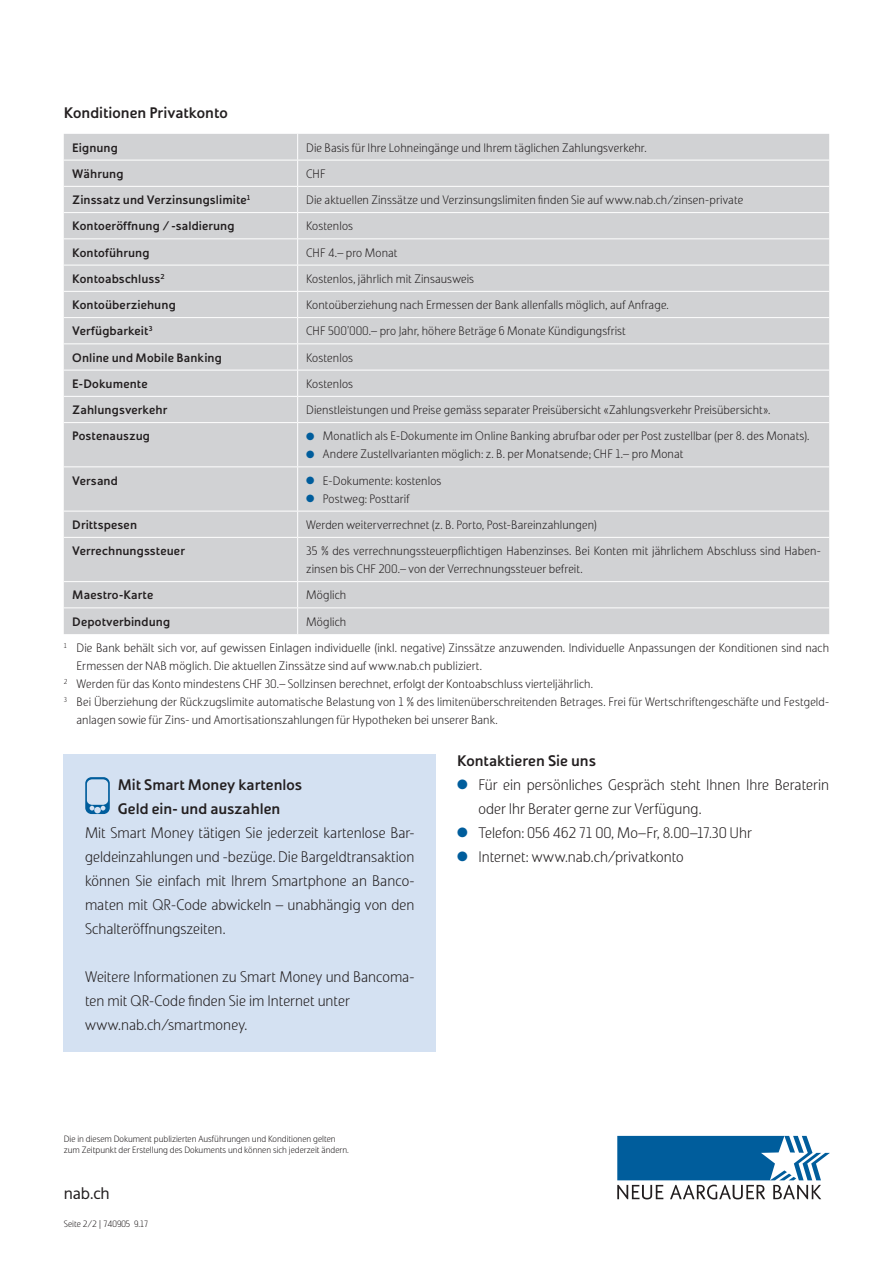
<style>
.page{position:relative;width:893px;height:1263px;background:#fff}
.page>*{position:absolute;margin:0;border:0;box-sizing:border-box;transform-origin:0 0}
.t1{font:16.5px "Solo Sans";color:#231f20}
.t2{font:300 15px/24px "Solo Sans";color:#231f20}
.t3{font:700 15px/24px "Solo Sans";letter-spacing:-.005em;color:#231f20}
.t4{font:300 12px/18px "Solo Sans";letter-spacing:.01em;color:#231f20}
.t5{font:700 12px "Solo Sans";letter-spacing:.005em;color:#231f20}
.t6{font:300 9px/10.5px "Solo Sans";color:#231f20}
.s1{color:#005d9c}
</style>
<div class="page">
<svg style="left:617px;top:1136px;width:213px;height:63px"></svg>
<div style="left:64px;top:134px;width:765px;height:500px;background:#d1d2d4"></div>
<hr style="left:64px;top:160px;width:234px;height:1px;background:#fff">
<hr style="left:298px;top:160px;width:531px;height:1px;background:#fff">
<hr style="left:64px;top:186px;width:234px;height:1px;background:#fff">
<hr style="left:298px;top:186px;width:531px;height:1px;background:#fff">
<hr style="left:64px;top:212px;width:234px;height:1px;background:#fff">
<hr style="left:298px;top:212px;width:531px;height:1px;background:#fff">
<hr style="left:64px;top:238px;width:234px;height:1px;background:#fff">
<hr style="left:298px;top:238px;width:531px;height:1px;background:#fff">
<hr style="left:64px;top:265px;width:234px;height:1px;background:#fff">
<hr style="left:298px;top:265px;width:531px;height:1px;background:#fff">
<hr style="left:64px;top:291px;width:234px;height:1px;background:#fff">
<hr style="left:298px;top:291px;width:531px;height:1px;background:#fff">
<hr style="left:64px;top:317px;width:234px;height:1px;background:#fff">
<hr style="left:298px;top:317px;width:531px;height:1px;background:#fff">
<hr style="left:64px;top:343px;width:234px;height:1px;background:#fff">
<hr style="left:298px;top:343px;width:531px;height:1px;background:#fff">
<hr style="left:64px;top:370px;width:234px;height:1px;background:#fff">
<hr style="left:298px;top:370px;width:531px;height:1px;background:#fff">
<hr style="left:64px;top:396px;width:234px;height:1px;background:#fff">
<hr style="left:298px;top:396px;width:531px;height:1px;background:#fff">
<svg style="left:297px;top:134px;width:1px;height:288px"></svg>
<hr style="left:64px;top:422px;width:234px;height:1px;background:#fff">
<hr style="left:298px;top:422px;width:531px;height:1px;background:#fff">
<hr style="left:297px;top:423px;width:1px;height:43px;background:#fff">
<hr style="left:64px;top:466px;width:234px;height:1px;background:#fff">
<hr style="left:298px;top:466px;width:531px;height:1px;background:#fff">
<hr style="left:297px;top:467px;width:1px;height:44px;background:#fff">
<hr style="left:64px;top:511px;width:234px;height:1px;background:#fff">
<hr style="left:298px;top:511px;width:531px;height:1px;background:#fff">
<svg style="left:297px;top:511px;width:1px;height:26px"></svg>
<hr style="left:64px;top:537px;width:234px;height:1px;background:#fff">
<hr style="left:298px;top:537px;width:531px;height:1px;background:#fff">
<hr style="left:297px;top:538px;width:1px;height:43px;background:#fff">
<hr style="left:64px;top:581px;width:234px;height:1px;background:#fff">
<hr style="left:298px;top:581px;width:531px;height:1px;background:#fff">
<hr style="left:64px;top:607px;width:234px;height:1px;background:#fff">
<hr style="left:298px;top:607px;width:531px;height:1px;background:#fff">
<svg style="left:297px;top:582px;width:1px;height:52px"></svg>
<div style="left:64px;top:754px;width:372px;height:298px;background:#d4e1f2"></div>
<svg style="left:85px;top:777px;width:25px;height:37px"></svg>
<p class="t3" style="left:64px;top:100px;width:166px">Konditionen Privatkonto</p>
<p class="t5" style="left:72px;top:140px;width:47px">Eignung</p>
<p class="t4" style="left:306px;top:138px;width:342px">Die Basis für Ihre Lohneingänge und Ihrem täglichen Zahlungsverkehr.</p>
<p class="t5" style="left:72px;top:166px;width:53px">Währung</p>
<p class="t4" style="left:306px;top:165px;width:21px">CHF</p>
<p class="t5" style="left:72px;top:193px;width:180px">Zinssatz und Verzinsungslimite<sup>1</sup></p>
<p class="t4" style="left:306px;top:191px;width:439px">Die aktuellen Zinssätze und Verzinsungslimiten finden Sie auf www.nab.ch/zinsen-private</p>
<p class="t5" style="left:72px;top:219px;width:164px">Kontoeröffnung / -saldierung</p>
<p class="t4" style="left:306px;top:217px;width:48px">Kostenlos</p>
<p class="t5" style="left:72px;top:245px;width:79px">Kontoführung</p>
<p class="t4" style="left:306px;top:243px;width:93px">CHF 4.– pro Monat</p>
<p class="t5" style="left:72px;top:271px;width:94px">Kontoabschluss<sup>2</sup></p>
<p class="t4" style="left:306px;top:270px;width:170px">Kostenlos, jährlich mit Zinsausweis</p>
<p class="t5" style="left:72px;top:298px;width:105px">Kontoüberziehung</p>
<p class="t4" style="left:306px;top:296px;width:364px">Kontoüberziehung nach Ermessen der Bank allenfalls möglich, auf Anfrage.</p>
<p class="t5" style="left:72px;top:324px;width:82px">Verfügbarkeit<sup>3</sup></p>
<p class="t4" style="left:306px;top:322px;width:321px">CHF 500’000.– pro Jahr, höhere Beträge 6 Monate Kündigungsfrist</p>
<p class="t5" style="left:72px;top:350px;width:151px">Online und Mobile Banking</p>
<p class="t4" style="left:306px;top:348px;width:48px">Kostenlos</p>
<p class="t5" style="left:72px;top:376px;width:77px">E-Dokumente</p>
<p class="t4" style="left:306px;top:375px;width:48px">Kostenlos</p>
<p class="t5" style="left:72px;top:403px;width:96px">Zahlungsverkehr</p>
<p class="t4" style="left:306px;top:401px;width:466px">Dienstleistungen und Preise gemäss separater Preisübersicht «Zahlungsverkehr Preisübersicht».</p>
<p class="t5" style="left:72px;top:429px;width:79px">Postenauszug</p>
<p class="t4" style="left:306px;top:427px;width:505px"><span class="s1">●</span> Monatlich als E-Dokumente im Online Banking abrufbar oder per Post zustellbar (per 8. des Monats).</p>
<p class="t4" style="left:306px;top:445px;width:379px"><span class="s1">●</span> Andere Zustellvarianten möglich: z. B. per Monatsende; CHF 1.– pro Monat</p>
<p class="t5" style="left:72px;top:473px;width:47px">Versand</p>
<p class="t4" style="left:306px;top:471px;width:137px"><span class="s1">●</span> E-Dokumente: kostenlos</p>
<p class="t4" style="left:306px;top:489px;width:105px"><span class="s1">●</span> Postweg: Posttarif</p>
<p class="t5" style="left:72px;top:517px;width:66px">Drittspesen</p>
<p class="t4" style="left:306px;top:516px;width:292px">Werden weiterverrechnet (z. B. Porto, Post-Bareinzahlungen)</p>
<p class="t5" style="left:72px;top:544px;width:114px">Verrechnungssteuer</p>
<p class="t4" style="left:306px;top:542px;width:516px">35 % des verrechnungssteuerpflichtigen Habenzinses. Bei Konten mit jährlichem Abschluss sind Haben&shy;zinsen bis CHF 200.– von der Verrechnungssteuer befreit.</p>
<p class="t5" style="left:72px;top:588px;width:83px">Maestro-Karte</p>
<p class="t4" style="left:306px;top:586px;width:42px">Möglich</p>
<p class="t5" style="left:72px;top:614px;width:99px">Depotverbindung</p>
<p class="t4" style="left:306px;top:612px;width:42px">Möglich</p>
<p class="t4" style="left:64px;top:639px;width:767px"><sup>1</sup> Die Bank behält sich vor, auf gewissen Einlagen individuelle (inkl. negative) Zinssätze anzuwenden. Individuelle Anpassungen der Konditionen sind nach</p>
<p class="t4" style="left:77px;top:657px;width:407px">Ermessen der NAB möglich. Die aktuellen Zinssätze sind auf www.nab.ch publiziert.</p>
<p class="t4" style="left:64px;top:675px;width:531px"><sup>2</sup> Werden für das Konto mindestens CHF 30.– Sollzinsen berechnet, erfolgt der Kontoabschluss vierteljährlich.</p>
<p class="t4" style="left:64px;top:693px;width:767px"><sup>3</sup> Bei Überziehung der Rückzugslimite automatische Belastung von 1 % des limitenüberschreitenden Betrages. Frei für Wertschriftengeschäfte und Festgeld-</p>
<p class="t4" style="left:77px;top:711px;width:423px">anlagen sowie für Zins- und Amortisationszahlungen für Hypotheken bei unserer Bank.</p>
<p class="t3" style="left:118px;top:772px;width:186px">Mit Smart Money kartenlos<br>Geld ein- und auszahlen</p>
<p class="t2" style="left:85px;top:821px;width:331px;text-align:justify">Mit Smart Money tätigen Sie jederzeit kartenlose Bar&shy;geldeinzahlungen und -bezüge. Die Bargeldtransaktion können Sie einfach mit Ihrem Smartphone an Banco&shy;maten mit QR-Code abwickeln – unabhängig von den Schalteröffnungszeiten.</p>
<p class="t2" style="left:85px;top:965px;width:331px">Weitere Informationen zu Smart Money und Bancoma&shy;ten mit QR-Code finden Sie im Internet unter www.nab.ch/smartmoney.</p>
<p class="t6" style="left:64px;top:1134px;width:287px">Die in diesem Dokument publizierten Ausführungen und Konditionen gelten zum Zeitpunkt der Erstellung des Dokuments und können sich jederzeit ändern.</p>
<h1 class="t1" style="left:64px;top:1184px;width:48px">nab.ch</h1>
<p class="t6" style="left:64px;top:1219px;width:86px">Seite 2/2 | 740905 9.17</p>
<p class="t3" style="left:457px;top:748px;width:141px">Kontaktieren Sie uns</p>
<p class="t2" style="left:478px;top:773px;width:352px;text-indent:-21px"><span class="s1">●</span> Für ein persönliches Gespräch steht Ihnen Ihre Beraterin oder Ihr Berater gerne zur Verfügung.</p>
<p class="t2" style="left:457px;top:821px;width:296px"><span class="s1">●</span> Telefon: 056 462 71 00, Mo–Fr, 8.00–17.30 Uhr</p>
<p class="t2" style="left:457px;top:845px;width:228px"><span class="s1">●</span> Internet: www.nab.ch/privatkonto</p>
</div>
